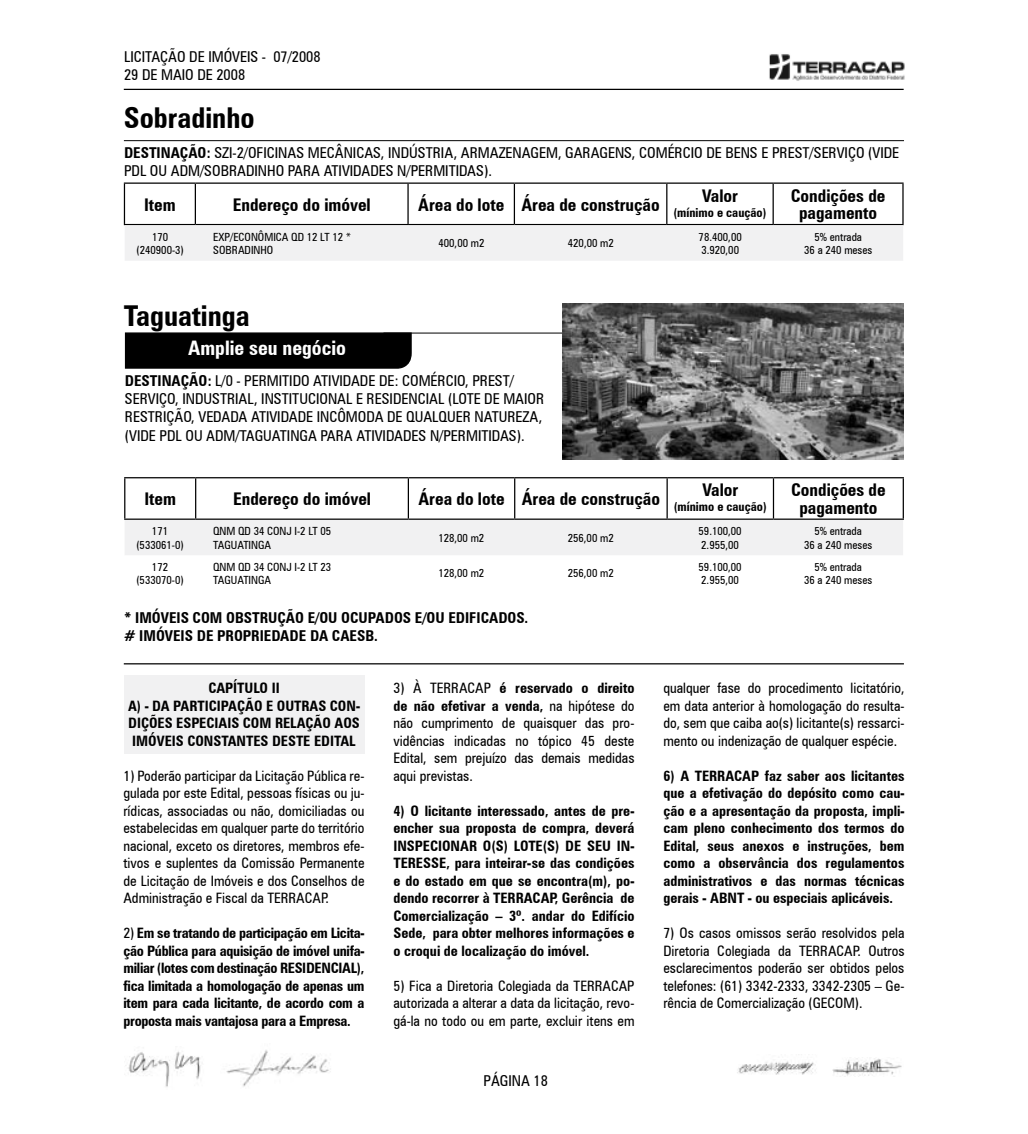
<style>
.page{position:relative;width:1028px;height:1134px;background:#fff}
.page>*{position:absolute;margin:0;border:0;box-sizing:border-box;transform-origin:0 0}
.t1{font:700 condensed 28.75px "Zurich BT";color:#000}
.t2{font:700 condensed 20px "Zurich BT";color:#fff}
.t3{font:700 condensed 17.5px/17.5px "Zurich BT";color:#000;text-align:center}
.t4{font:condensed 15px/18px "Zurich BT";color:#000}
.t5{font:700 condensed 15px/18px "Zurich BT";color:#000}
.t6{font:condensed 14.38px/17.5px "Zurich BT";color:#000;text-align:justify}
.t7{font:700 condensed 14.38px/17.5px "Zurich BT";color:#000;text-align:justify}
.t8{font:700 condensed 12.5px "Zurich BT";color:#000}
.t9{font:condensed 11.25px/13.5px "Zurich BT";color:#000;text-align:center}
.s1{font-weight:700}
.s2{font-weight:400}
</style>
<div class="page">
<img style="left:769px;top:54px;width:136px;height:27px">
<hr style="left:124px;top:89px;width:779px;height:1px;background:#000">
<img style="left:125px;top:1051px;width:76px;height:36px">
<img style="left:226px;top:1050px;width:105px;height:37px">
<img style="left:737px;top:1061px;width:79px;height:14px">
<img style="left:832px;top:1058px;width:70px;height:19px">
<div style="left:124px;top:675px;width:241px;height:79px;background:#f1f1f2"></div>
<hr style="left:124px;top:140px;width:780px;height:1px;background:#000">
<hr style="left:124px;top:182px;width:71px;height:2px;background:#000">
<hr style="left:124px;top:184px;width:1px;height:40px;background:#000">
<hr style="left:195px;top:182px;width:213px;height:2px;background:#000">
<hr style="left:195px;top:184px;width:1px;height:40px;background:#000">
<hr style="left:408px;top:182px;width:106px;height:2px;background:#000">
<hr style="left:407px;top:184px;width:2px;height:40px;background:#000">
<hr style="left:514px;top:182px;width:153px;height:2px;background:#000">
<hr style="left:514px;top:184px;width:1px;height:40px;background:#000">
<hr style="left:667px;top:182px;width:106px;height:2px;background:#000">
<hr style="left:666px;top:184px;width:1px;height:40px;background:#000">
<hr style="left:773px;top:182px;width:130px;height:2px;background:#000">
<hr style="left:772px;top:184px;width:1px;height:40px;background:#000">
<hr style="left:902px;top:184px;width:1px;height:40px;background:#000">
<hr style="left:124px;top:224px;width:71px;height:1px;background:#000">
<hr style="left:195px;top:224px;width:213px;height:1px;background:#000">
<hr style="left:408px;top:224px;width:106px;height:1px;background:#000">
<hr style="left:514px;top:224px;width:153px;height:1px;background:#000">
<hr style="left:667px;top:224px;width:106px;height:1px;background:#000">
<hr style="left:773px;top:224px;width:130px;height:1px;background:#000">
<div style="left:125px;top:225px;width:778px;height:36px;background:#f1f1f2"></div>
<div style="left:125px;top:520px;width:778px;height:35px;background:#f1f1f2"></div>
<div style="left:124px;top:332px;width:288px;height:37px;background:#000"></div>
<hr style="left:383px;top:333px;width:180px;height:1px;background:#000">
<img style="left:562px;top:304px;width:341px;height:155px">
<hr style="left:124px;top:477px;width:72px;height:1px;background:#000">
<hr style="left:124px;top:478px;width:1px;height:40px;background:#000">
<hr style="left:196px;top:477px;width:212px;height:1px;background:#000">
<hr style="left:195px;top:478px;width:1px;height:40px;background:#000">
<hr style="left:408px;top:477px;width:106px;height:1px;background:#000">
<hr style="left:408px;top:478px;width:1px;height:40px;background:#000">
<hr style="left:514px;top:477px;width:153px;height:1px;background:#000">
<hr style="left:514px;top:478px;width:1px;height:40px;background:#000">
<hr style="left:667px;top:477px;width:106px;height:1px;background:#000">
<hr style="left:666px;top:478px;width:1px;height:40px;background:#000">
<hr style="left:773px;top:477px;width:131px;height:1px;background:#000">
<hr style="left:773px;top:478px;width:1px;height:40px;background:#000">
<hr style="left:902px;top:478px;width:2px;height:40px;background:#000">
<hr style="left:124px;top:518px;width:72px;height:2px;background:#000">
<hr style="left:196px;top:518px;width:212px;height:2px;background:#000">
<hr style="left:408px;top:518px;width:106px;height:2px;background:#000">
<hr style="left:514px;top:518px;width:153px;height:2px;background:#000">
<hr style="left:667px;top:518px;width:106px;height:2px;background:#000">
<hr style="left:773px;top:518px;width:131px;height:2px;background:#000">
<hr style="left:124px;top:663px;width:780px;height:1px;background:#000">
<p class="t4" style="left:124px;top:48px;width:198px;line-height:17.5px">LICITAÇÃO DE IMÓVEIS - 07/2008<br>29 DE MAIO DE 2008</p>
<h1 class="t1" style="left:124px;top:100px;width:132px">Sobradinho</h1>
<p class="t4" style="left:124px;top:144px;width:776px"><span class="s1">DESTINAÇÃO:</span> SZI-2/OFICINAS MECÂNICAS, INDÚSTRIA, ARMAZENAGEM, GARAGENS, COMÉRCIO DE BENS E PREST/SERVIÇO (VIDE<br>PDL OU ADM/SOBRADINHO PARA ATIVIDADES N/PERMITIDAS).</p>
<p class="t3" style="left:144px;top:195px;width:33px">Item</p>
<p class="t3" style="left:233px;top:195px;width:139px">Endereço do imóvel</p>
<p class="t3" style="left:418px;top:195px;width:243px">Área do lote Área de construção</p>
<p class="t3" style="left:702px;top:187px;width:37px">Valor</p>
<p class="t8" style="left:673px;top:205px;width:95px">(mínimo e caução)</p>
<p class="t3" style="left:790px;top:187px;width:96px">Condições de pagamento</p>
<p class="t9" style="left:136px;top:230px;width:49px">170 (240900-3)</p>
<p class="t9" style="left:213px;top:230px;width:139px;text-align:left">EXP/ECONÔMICA QD 12 LT 12 *<br>SOBRADINHO</p>
<p class="t9" style="left:438px;top:236px;width:47px">400,00 m2</p>
<p class="t9" style="left:568px;top:236px;width:47px">420,00 m2</p>
<p class="t9" style="left:698px;top:230px;width:45px;text-align:left">78.400,00<br>3.920,00</p>
<p class="t9" style="left:804px;top:230px;width:70px">5% entrada<br>36 a 240 meses</p>
<h1 class="t1" style="left:124px;top:298px;width:127px">Taguatinga</h1>
<h2 class="t2" style="left:188px;top:336px;width:159px">Amplie seu negócio</h2>
<p class="t4" style="left:125px;top:372px;width:421px"><span class="s1">DESTINAÇÃO:</span> L/0 - PERMITIDO ATIVIDADE DE: COMÉRCIO, PREST/ SERVIÇO, INDUSTRIAL, INSTITUCIONAL E RESIDENCIAL (LOTE DE MAIOR RESTRIÇÃO, VEDADA ATIVIDADE INCÔMODA DE QUALQUER NATUREZA, (VIDE PDL OU ADM/TAGUATINGA PARA ATIVIDADES N/PERMITIDAS).</p>
<p class="t3" style="left:144px;top:490px;width:33px">Item</p>
<p class="t3" style="left:233px;top:490px;width:139px">Endereço do imóvel</p>
<p class="t3" style="left:418px;top:490px;width:243px">Área do lote Área de construção</p>
<p class="t3" style="left:702px;top:481px;width:37px">Valor</p>
<p class="t8" style="left:673px;top:499px;width:95px">(mínimo e caução)</p>
<p class="t3" style="left:791px;top:481px;width:96px">Condições de pagamento</p>
<p class="t9" style="left:136px;top:524px;width:49px">171 (533061-0)</p>
<p class="t9" style="left:213px;top:524px;width:120px;text-align:left">QNM QD 34 CONJ I-2 LT 05<br>TAGUATINGA</p>
<p class="t9" style="left:438px;top:531px;width:47px">128,00 m2</p>
<p class="t9" style="left:568px;top:531px;width:47px">256,00 m2</p>
<p class="t9" style="left:698px;top:524px;width:45px;text-align:left">59.100,00<br>2.955,00</p>
<p class="t9" style="left:804px;top:524px;width:70px">5% entrada<br>36 a 240 meses</p>
<p class="t9" style="left:136px;top:560px;width:49px">172 (533070-0)</p>
<p class="t9" style="left:213px;top:560px;width:120px;text-align:left">QNM QD 34 CONJ I-2 LT 23<br>TAGUATINGA</p>
<p class="t9" style="left:438px;top:567px;width:47px">128,00 m2</p>
<p class="t9" style="left:568px;top:567px;width:47px">256,00 m2</p>
<p class="t9" style="left:698px;top:560px;width:45px;text-align:left">59.100,00<br>2.955,00</p>
<p class="t9" style="left:804px;top:560px;width:70px">5% entrada<br>36 a 240 meses</p>
<p class="t5" style="left:124px;top:608px;width:405px">* IMÓVEIS COM OBSTRUÇÃO E/OU OCUPADOS E/OU EDIFICADOS. # IMÓVEIS DE PROPRIEDADE DA CAESB.</p>
<p class="t7" style="left:128px;top:679px;width:233px;text-align:center">CAPÍTULO II<br>A) - DA PARTICIPAÇÃO E OUTRAS CON-<br>DIÇÕES ESPECIAIS COM RELAÇÃO AOS<br>IMÓVEIS CONSTANTES DESTE EDITAL</p>
<p class="t6" style="left:123px;top:767px;width:242px">1) Poderão participar da Licitação Pública re&shy;gulada por este Edital, pessoas físicas ou ju&shy;rídicas, associadas ou não, domiciliadas ou estabelecidas em qualquer parte do território nacional, exceto os diretores, membros efe&shy;tivos e suplentes da Comissão Permanente de Licitação de Imóveis e dos Conselhos de Administração e Fiscal da TERRACAP.</p>
<p class="t7" style="left:123px;top:924px;width:242px"><span class="s2">2)</span> Em se tratando de participação em Licita&shy;ção Pública para aquisição de imóvel unifa&shy;miliar (lotes com destinação RESIDENCIAL), fica limitada a homologação de apenas um item para cada licitante, de acordo com a proposta mais vantajosa para a Empresa.</p>
<p class="t6" style="left:393px;top:679px;width:242px">3) À TERRACAP <span class="s1">é reservado o direito de não efetivar a venda,</span> na hipótese do não cumprimento de quaisquer das pro&shy;vidências indicadas no tópico 45 deste Edital, sem prejuízo das demais medidas aqui previstas.</p>
<p class="t7" style="left:393px;top:802px;width:242px">4) O licitante interessado, antes de pre&shy;encher sua proposta de compra, deverá INSPECIONAR O(S) LOTE(S) DE SEU IN-TERESSE, para inteirar-se das condições e do estado em que se encontra(m), po&shy;dendo recorrer à TERRACAP, Gerência de Comercialização – 3º. andar do Edifício Sede, para obter melhores informações e o croqui de localização do imóvel.</p>
<p class="t6" style="left:393px;top:977px;width:242px">5) Fica a Diretoria Colegiada da TERRACAP autorizada a alterar a data da licitação, revo&shy;gá-la no todo ou em parte, excluir itens em</p>
<p class="t4" style="left:483px;top:1071px;width:66px">PÁGINA 18</p>
<p class="t6" style="left:663px;top:679px;width:242px">qualquer fase do procedimento licitatório, em data anterior à homologação do resulta&shy;do, sem que caiba ao(s) licitante(s) ressarci&shy;mento ou indenização de qualquer espécie.</p>
<p class="t7" style="left:663px;top:767px;width:242px">6) A TERRACAP faz saber aos licitantes que a efetivação do depósito como cau&shy;ção e a apresentação da proposta, impli&shy;cam pleno conhecimento dos termos do Edital, seus anexos e instruções, bem como a observância dos regulamentos administrativos e das normas técnicas gerais - ABNT - ou especiais aplicáveis.</p>
<p class="t6" style="left:663px;top:924px;width:242px">7) Os casos omissos serão resolvidos pela Diretoria Colegiada da TERRACAP. Outros esclarecimentos poderão ser obtidos pelos telefones: (61) 3342-2333, 3342-2305 – Ge&shy;rência de Comercialização (GECOM).</p>
</div>
